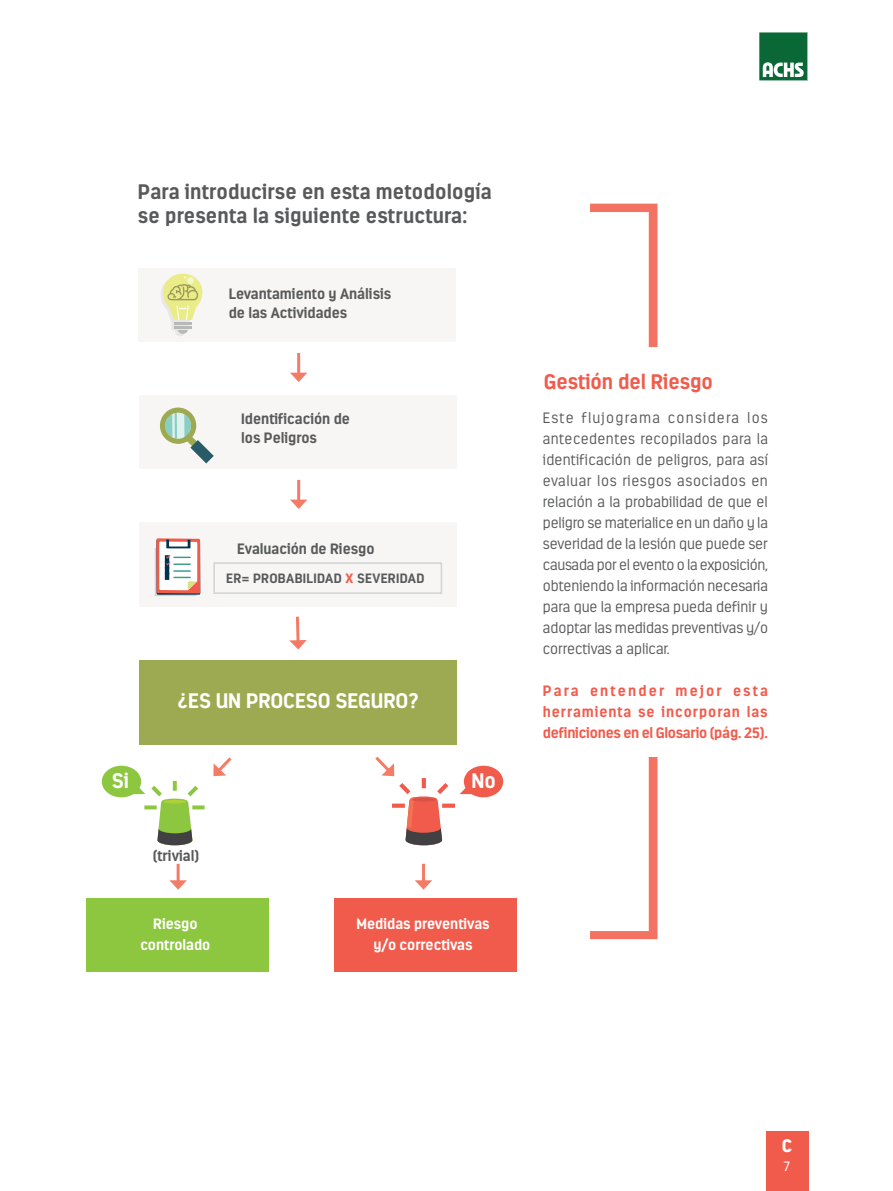
<style>
.page{position:relative;width:893px;height:1191px;background:#fff}
.page>*{position:absolute;margin:0;border:0;box-sizing:border-box;transform-origin:0 0}
.t1{font:700 21px/24px "Estandar";letter-spacing:.01em;color:#58595b}
.t2{font:700 21px "Estandar";color:#fff}
.t3{font:700 21px "Estandar";color:#f15b4c}
.t4{font:900 18px "Estandar";color:#fff}
.t5{font:300 15px/21px "Estandar";color:#58595b;text-align:justify}
.t6{font:700 15px/19.5px "Estandar";color:#58595b}
.t7{font:700 15px/21px "Estandar";letter-spacing:-.015em;color:#f15b4c;text-align:justify}
.t8{font:700 15px/21px "Estandar";color:#fff;text-align:center}
.t9{font:700 13.5px "Estandar";color:#58595b}
.t10{font:300 13.5px "Estandar";color:#fff}
.s1{color:#f15b4c}
</style>
<div class="page">
<div style="left:766px;top:1131px;width:42px;height:60px;background:#f15b4c"></div>
<svg style="left:759px;top:32px;width:49px;height:49px;background:#3b865f"></svg>
<div style="left:139px;top:660px;width:318px;height:85px;background:#9eaa51"></div>
<div style="left:138px;top:268px;width:318px;height:74px;background:#f7f6f4"></div>
<div style="left:139px;top:395px;width:318px;height:74px;background:#f7f6f4"></div>
<div style="left:139px;top:522px;width:318px;height:84px;background:#f7f6f4"></div>
<div style="left:334px;top:898px;width:183px;height:74px;background:#f15b4c"></div>
<div style="left:86px;top:898px;width:183px;height:74px;background:#8dc63f"></div>
<svg style="left:590px;top:204px;width:67px;height:735px"></svg>
<svg style="left:161px;top:274px;width:41px;height:62px"></svg>
<hr style="left:297px;top:353px;width:3px;height:22px;background:#f47c67">
<svg style="left:290px;top:373px;width:17px;height:9px"></svg>
<hr style="left:297px;top:480px;width:3px;height:22px;background:#f47c67">
<svg style="left:290px;top:499px;width:17px;height:10px"></svg>
<svg style="left:289px;top:616px;width:18px;height:33px"></svg>
<svg style="left:213px;top:757px;width:19px;height:19px"></svg>
<svg style="left:160px;top:407px;width:54px;height:56px"></svg>
<div style="left:177px;top:413px;width:8px;height:26px;background:#e0f1ed"></div>
<hr style="left:172px;top:413px;width:3px;height:26px;background:#e0f1ed">
<div style="left:156px;top:538px;width:44px;height:55px;background:linear-gradient(to bottom,#f15b4c,#f15b4c)"></div>
<svg style="left:155px;top:539px;width:42px;height:57px"></svg>
<hr style="left:422px;top:863px;width:3px;height:20px;background:#f47c67">
<svg style="left:415px;top:880px;width:17px;height:9px"></svg>
<hr style="left:177px;top:863px;width:3px;height:20px;background:#f47c67">
<svg style="left:169px;top:880px;width:18px;height:9px"></svg>
<div style="left:517px;top:347px;width:279px;height:409px;background:#fff"></div>
<div style="left:213px;top:562px;width:229px;height:32px;border:2px solid #d1d3d4"></div>
<div style="left:102px;top:765px;width:39px;height:32px;background:#8dc63f;border-radius:50%"></div>
<svg style="left:129px;top:780px;width:76px;height:65px"></svg>
<div style="left:464px;top:765px;width:39px;height:32px;background:#f15b4c;border-radius:50%"></div>
<svg style="left:375px;top:756px;width:101px;height:89px"></svg>
<h1 class="t1" style="left:138px;top:180px;width:355px">Para introducirse en esta metodología se presenta la siguiente estructura:</h1>
<p class="t6" style="left:229px;top:284px;width:164px">Levantamiento y Análisis de las Actividades</p>
<p class="t6" style="left:241px;top:408px;width:110px">Identificación de los Peligros</p>
<p class="t6" style="left:237px;top:539px;width:139px">Evaluación de Riesgo</p>
<p class="t9" style="left:226px;top:570px;width:44px">ER= Probabilidad</p>
<p class="t9" style="left:346px;top:570px;width:28px"><span class="s1">x</span> Severidad</p>
<h1 class="t2" style="left:178px;top:688px;width:82px">¿Es un proceso</h1>
<h1 class="t2" style="left:336px;top:688px;width:13px">seguro</h1>
<h1 class="t2" style="left:408px;top:688px;width:12px">?</h1>
<h1 class="t2" style="left:112px;top:768px;width:19px">Si</h1>
<h1 class="t2" style="left:471px;top:768px;width:26px">No</h1>
<p class="t6" style="left:153px;top:845px;width:48px">(trivial)</p>
<p class="t8" style="left:140px;top:913px;width:72px">Riesgo controlado</p>
<p class="t8" style="left:357px;top:912px;width:134px">Medidas preventivas y/o correctivas</p>
<h1 class="t3" style="left:544px;top:368px;width:170px">Gestión del Riesgo</h1>
<p class="t5" style="left:543px;top:407px;width:227px">Este flujograma considera los antecedentes recopilados para la identificación de peligros, para así evaluar los riesgos asociados en relación a la probabilidad de que el peligro se materialice en un daño y la severidad de la lesión que puede ser causada por el evento o la exposición, obteniendo la información necesaria para que la empresa pueda definir y adoptar las medidas preventivas y/o correctivas a aplicar.</p>
<p class="t7" style="left:543px;top:680px;width:227px">Para entender mejor esta herramienta se incorporan las definiciones en el Glosario (pág. 25).</p>
<p class="t4" style="left:782px;top:1134px;width:12px">C</p>
<p class="t10" style="left:784px;top:1158px;width:8px">7</p>
</div>
